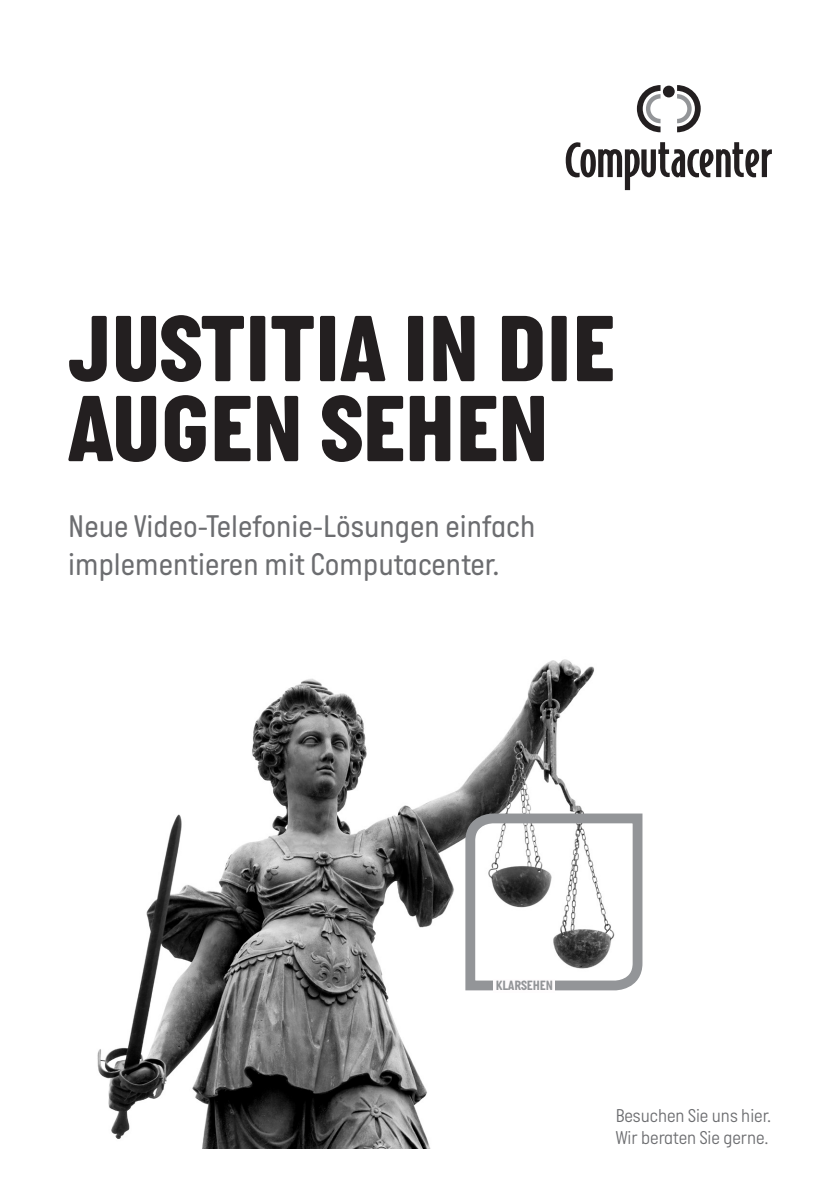
<style>
.page{position:relative;width:840px;height:1191px;background:#fff}
.page>*{position:absolute;margin:0;border:0;box-sizing:border-box;transform-origin:0 0}
.t1{font:800 96px/80px "Italian Plate No One";color:#231f20}
.t2{font:32px/38.4px "Italian Plate No One";color:#6c6d70}
.t3{font:300 19px/22.8px "Italian Plate No One";color:#6c6d70}
.t4{font:700 13.8px "Italian Plate No One";color:#939598}
</style>
<div class="page">
<svg style="left:565px;top:85px;width:206px;height:105px"></svg>
<img style="left:97px;top:659px;width:497px;height:489px">
<svg style="left:460px;top:808px;width:183px;height:187px"></svg>
<div style="left:493px;top:978px;width:61px;height:14px;background:#fefcfd"></div>
<h1 class="t1" style="left:68px;top:308px;width:547px">JUSTITIA IN DIE<br>AUGEN SEHEN</h1>
<p class="t2" style="left:68px;top:506px;width:468px">Neue Video-Telefonie-Lösungen einfach implementieren mit Computacenter.</p>
<p class="t4" style="left:495px;top:978px;width:59px">KLARSEHEN</p>
<p class="t3" style="left:615px;top:1104px;width:157px">Besuchen Sie uns hier.<br>Wir beraten Sie gerne.</p>
</div>
